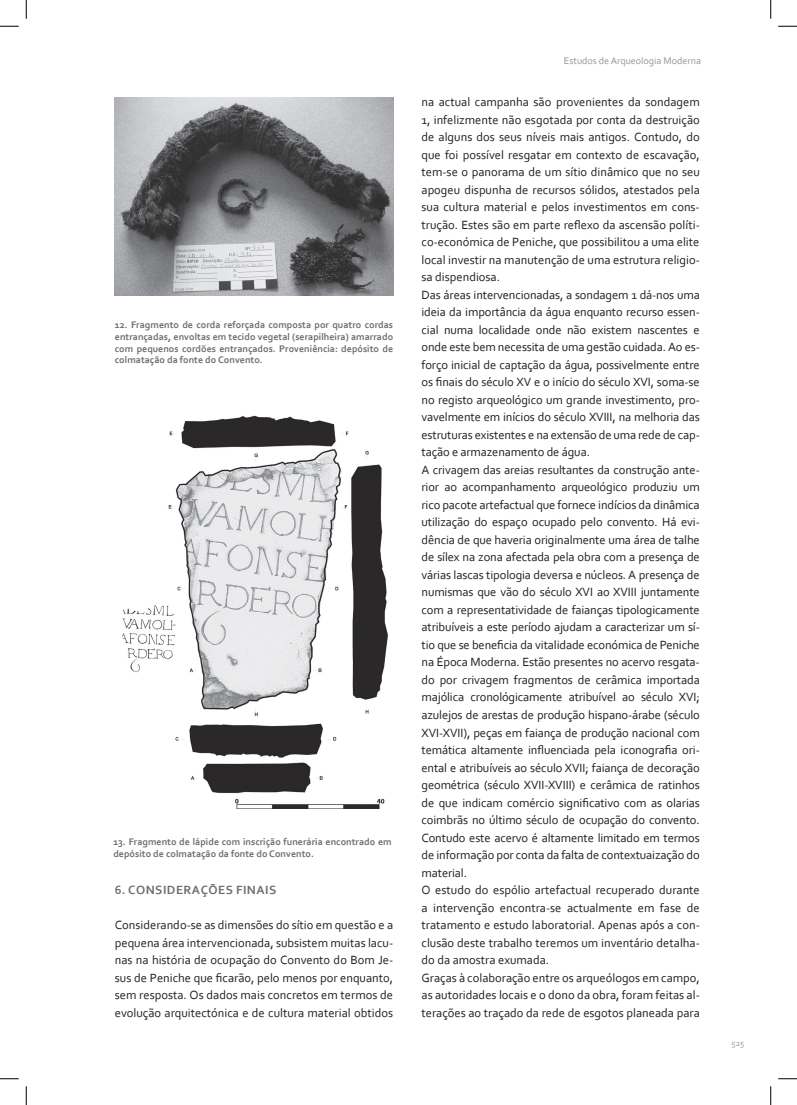
<style>
.page{position:relative;width:797px;height:1105px;background:#fff}
.page>*{position:absolute;margin:0;border:0;box-sizing:border-box;transform-origin:0 0}
.t1{font:12.5px/17.5px "Corbel";color:#231f20;text-align:justify}
.t2{font:700 12.5px "Corbel";letter-spacing:.04em;color:#6c6d70}
.t3{font:700 10px/11.9px "Corbel";color:#6c6d70}
.t4{font:10px "Corbel";color:#939598}
.t5{font:8.75px "Corbel";color:#939598}
</style>
<div class="page">
<img style="left:122px;top:415px;width:266px;height:394px">
<img style="left:115px;top:97px;width:278px;height:199px">
<svg style="left:0;top:25px;width:19px;height:2px"></svg>
<svg style="left:778px;top:25px;width:19px;height:2px"></svg>
<svg style="left:0;top:1078px;width:19px;height:1px"></svg>
<svg style="left:778px;top:1078px;width:19px;height:1px"></svg>
<svg style="left:25px;top:0;width:2px;height:19px"></svg>
<svg style="left:25px;top:1086px;width:2px;height:19px"></svg>
<svg style="left:770px;top:0;width:1px;height:19px"></svg>
<svg style="left:770px;top:1086px;width:1px;height:19px"></svg>
<p class="t3" style="left:115px;top:318px;width:280px;text-align:justify">12. Fragmento de corda reforçada composta por quatro cordas entrançadas, envoltas em tecido vegetal (serapilheira) amarrado com pequenos cordões entrançados. Proveniência: depósito de colmatação da fonte do Convento.</p>
<p class="t3" style="left:113px;top:835px;width:280px">13. Fragmento de lápide com inscrição funerária encontrado em depósito de colmatação da fonte do Convento.</p>
<p class="t2" style="left:115px;top:882px;width:163px">6. CONSIDERAÇÕES FINAIS</p>
<p class="t1" style="left:115px;top:916px;width:280px">Considerando-se as dimensões do sítio em questão e a pequena área intervencionada, subsistem muitas lacu&shy;nas na história de ocupação do Convento do Bom Je&shy;sus de Peniche que ficarão, pelo menos por enquanto, sem resposta. Os dados mais concretos em termos de evolução arquitectónica e de cultura material obtidos</p>
<p class="t4" style="left:564px;top:54px;width:138px">Estudos de Arqueologia Moderna</p>
<p class="t1" style="left:421px;top:93px;width:280px">na actual campanha são provenientes da sondagem 1, infelizmente não esgotada por conta da destruição de alguns dos seus níveis mais antigos. Contudo, do que foi possível resgatar em contexto de escavação, tem-se o panorama de um sítio dinâmico que no seu apogeu dispunha de recursos sólidos, atestados pela sua cultura material e pelos investimentos em cons&shy;trução. Estes são em parte reflexo da ascensão políti&shy;co-económica de Peniche, que possibilitou a uma elite</p>
<p class="t1" style="left:421px;top:251px;width:280px">local investir na manutenção de uma estrutura religio&shy;sa dispendiosa.</p>
<p class="t1" style="left:421px;top:286px;width:280px">Das áreas intervencionadas, a sondagem 1 dá-nos uma ideia da importância da água enquanto recurso essen&shy;cial numa localidade onde não existem nascentes e onde este bem necessita de uma gestão cuidada. Ao es&shy;forço inicial de captação da água, possivelmente entre os finais do século XV e o início do século XVI, soma-se no registo arqueológico um grande investimento, pro&shy;vavelmente em inícios do século XVIII, na melhoria das estruturas existentes e na extensão de uma rede de cap&shy;tação e armazenamento de água.</p>
<p class="t1" style="left:421px;top:461px;width:280px">A crivagem das areias resultantes da construção ante&shy;rior ao acompanhamento arqueológico produziu um rico pacote artefactual que fornece indícios da dinâmica utilização do espaço ocupado pelo convento. Há evi&shy;dência de que haveria originalmente uma área de talhe de sílex na zona afectada pela obra com a presença de várias lascas tipologia deversa e núcleos. A presença de numismas que vão do século XVI ao XVIII juntamente com a representatividade de faianças tipologicamente atribuíveis a este período ajudam a caracterizar um sí&shy;tio que se beneficia da vitalidade económica de Peniche na Época Moderna. Estão presentes no acervo resgata&shy;do por crivagem fragmentos de cerâmica importada majólica cronológicamente atribuível ao século XVI; azulejos de arestas de produção hispano-árabe (século XVI-XVII), peças em faiança de produção nacional com temática altamente influenciada pela iconografia ori&shy;ental e atribuíveis ao século XVII; faiança de decoração geométrica (século XVII-XVIII) e cerâmica de ratinhos de que indicam comércio significativo com as olarias coimbrãs no último século de ocupação do convento.<br>Contudo este acervo é altamente limitado em termos de informação por conta da falta de contextuaização do material.</p>
<p class="t1" style="left:421px;top:881px;width:280px">O estudo do espólio artefactual recuperado durante a intervenção encontra-se actualmente em fase de tratamento e estudo laboratorial. Apenas após a con&shy;clusão deste trabalho teremos um inventário detalha&shy;do da amostra exumada.</p>
<p class="t1" style="left:421px;top:968px;width:280px">Graças à colaboração entre os arqueólogos em campo, as autoridades locais e o dono da obra, foram feitas al&shy;terações ao traçado da rede de esgotos planeada para</p>
<p class="t5" style="left:731px;top:1037px;width:14px">525</p>
</div>
